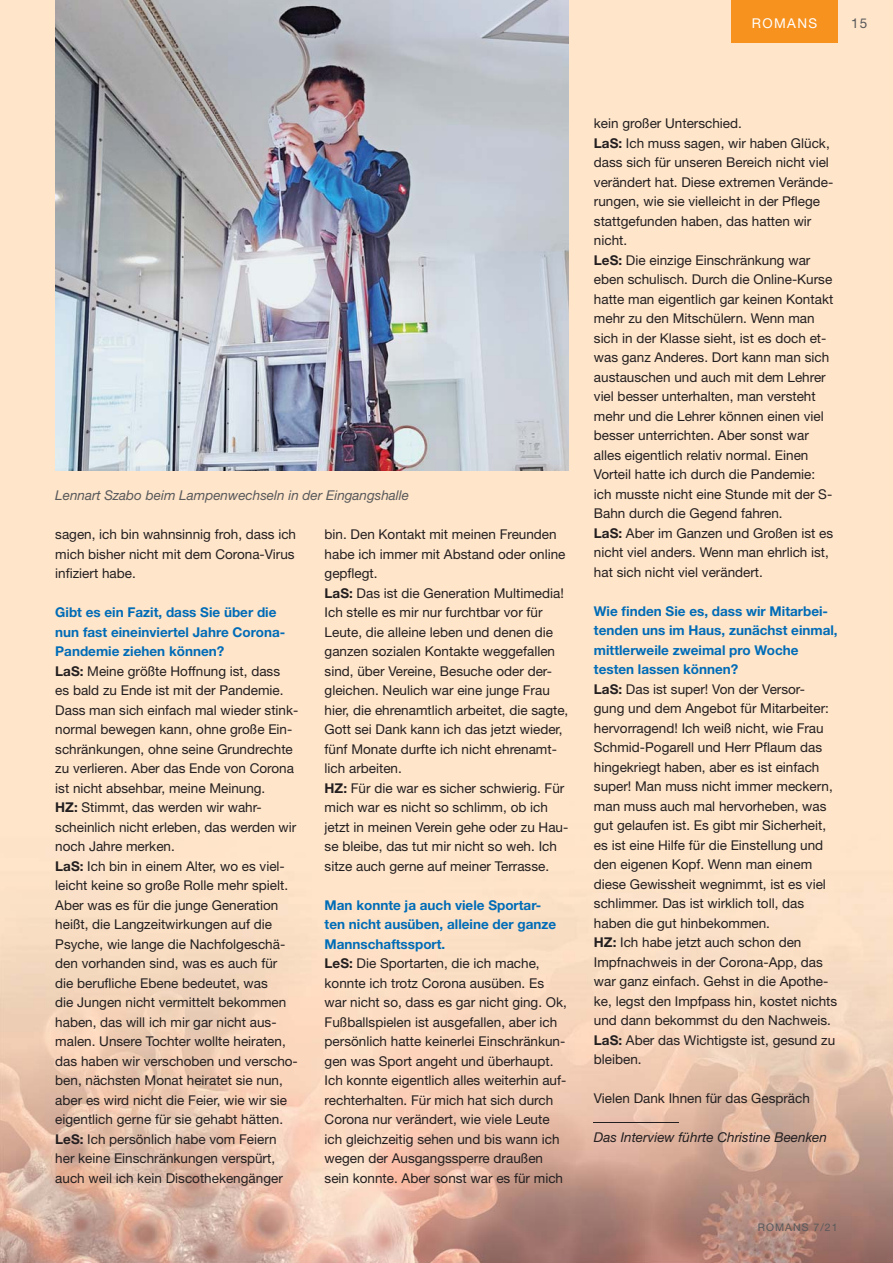
<style>
.page{position:relative;width:893px;height:1263px;background:#ffe5ca}
.page>*{position:absolute;margin:0;border:0;box-sizing:border-box;transform-origin:0 0}
.t1{font:13.5px/19.5px "Helvetica Neue";color:#231f20}
.t2{font:italic 13.5px "Helvetica Neue";color:#58595b}
.t3{font:italic 13.5px "Helvetica Neue";color:#231f20}
.t4{font:13.5px "Helvetica Neue";letter-spacing:.1em;color:#fff}
.t5{font:13.5px "Helvetica Neue";color:#58595b}
.t6{font:10.5px "Helvetica Neue";letter-spacing:.1em;color:#58595b}
.s1{font-weight:700;color:#006cb7}
.s2{font-weight:700}
</style>
<div class="page">
<div style="left:731px;top:0;width:107px;height:43px;background:#f7921e"></div>
<img style="left:0;top:937px;width:893px;height:326px">
<hr style="left:594px;top:1122px;width:85px;height:1px;background:#231f20">
<img style="left:55px;top:0;width:513px;height:470px">
<p class="t4" style="left:752px;top:18px;width:67px">ROMANS</p>
<p class="t5" style="left:851px;top:18px;width:18px">15</p>
<p class="t2" style="left:55px;top:491px;width:355px">Lennart Szabo beim Lampenwechseln in der Eingangshalle</p>
<p class="t1" style="left:55px;top:526px;width:242px;text-align:justify">sagen, ich bin wahnsinnig froh, dass ich mich bisher nicht mit dem Corona-Virus infiziert habe.</p>
<p class="t1" style="left:55px;top:604px;width:245px"><span class="s1">Gibt es ein Fazit, dass Sie über die nun fast eineinviertel Jahre Corona-Pandemie ziehen können?<br></span><span class="s2">LaS:</span> Meine größte Hoffnung ist, dass<br>es bald zu Ende ist mit der Pandemie.<br>Dass man sich einfach mal wieder stink&shy;normal bewegen kann, ohne große Ein&shy;schränkungen, ohne seine Grundrechte zu verlieren. Aber das Ende von Corona ist nicht absehbar, meine Meinung.<br><span class="s2">HZ:</span> Stimmt, das werden wir wahr&shy;scheinlich nicht erleben, das werden wir noch Jahre merken.<br><span class="s2">LaS:</span> Ich bin in einem Alter, wo es viel&shy;leicht keine so große Rolle mehr spielt.<br>Aber was es für die junge Generation heißt, die Langzeitwirkungen auf die Psyche, wie lange die Nachfolgeschä&shy;den vorhanden sind, was es auch für die berufliche Ebene bedeutet, was<br>die Jungen nicht vermittelt bekommen haben, das will ich mir gar nicht aus&shy;malen. Unsere Tochter wollte heiraten, das haben wir verschoben und verscho&shy;ben, nächsten Monat heiratet sie nun, aber es wird nicht die Feier, wie wir sie eigentlich gerne für sie gehabt hätten.<br><span class="s2">LeS:</span> Ich persönlich habe vom Feiern her keine Einschränkungen verspürt, auch weil ich kein Discothekengänger</p>
<p class="t1" style="left:325px;top:526px;width:245px">bin. Den Kontakt mit meinen Freunden habe ich immer mit Abstand oder online gepflegt.<br><span class="s2">LaS:</span> Das ist die Generation Multimedia!<br>Ich stelle es mir nur furchtbar vor für Leute, die alleine leben und denen die ganzen sozialen Kontakte weggefallen sind, über Vereine, Besuche oder der&shy;gleichen. Neulich war eine junge Frau hier, die ehrenamtlich arbeitet, die sagte, Gott sei Dank kann ich das jetzt wieder, fünf Monate durfte ich nicht ehrenamt&shy;lich arbeiten.<br><span class="s2">HZ:</span> Für die war es sicher schwierig. Für mich war es nicht so schlimm, ob ich jetzt in meinen Verein gehe oder zu Hau&shy;se bleibe, das tut mir nicht so weh. Ich sitze auch gerne auf meiner Terrasse.</p>
<p class="t1" style="left:325px;top:896px;width:244px"><span class="s1">Man konnte ja auch viele Sportar-<br>ten nicht ausüben, alleine der ganze Mannschaftssport.<br></span><span class="s2">LeS:</span> Die Sportarten, die ich mache, konnte ich trotz Corona ausüben. Es war nicht so, dass es gar nicht ging. Ok, Fußballspielen ist ausgefallen, aber ich persönlich hatte keinerlei Einschränkun&shy;gen was Sport angeht und überhaupt.<br>Ich konnte eigentlich alles weiterhin auf&shy;rechterhalten. Für mich hat sich durch Corona nur verändert, wie viele Leute ich gleichzeitig sehen und bis wann ich wegen der Ausgangssperre draußen sein konnte. Aber sonst war es für mich</p>
<p class="t1" style="left:594px;top:115px;width:241px">kein großer Unterschied.<br><span class="s2">LaS:</span> Ich muss sagen, wir haben Glück, dass sich für unseren Bereich nicht viel verändert hat. Diese extremen Verände&shy;rungen, wie sie vielleicht in der Pflege stattgefunden haben, das hatten wir nicht.<br><span class="s2">LeS:</span> Die einzige Einschränkung war eben schulisch. Durch die Online-Kurse hatte man eigentlich gar keinen Kontakt mehr zu den Mitschülern. Wenn man sich in der Klasse sieht, ist es doch et&shy;was ganz Anderes. Dort kann man sich austauschen und auch mit dem Lehrer viel besser unterhalten, man versteht mehr und die Lehrer können einen viel besser unterrichten. Aber sonst war alles eigentlich relativ normal. Einen Vorteil hatte ich durch die Pandemie: ich musste nicht eine Stunde mit der S-Bahn durch die Gegend fahren.<br><span class="s2">LaS:</span> Aber im Ganzen und Großen ist es nicht viel anders. Wenn man ehrlich ist, hat sich nicht viel verändert.</p>
<p class="t1" style="left:594px;top:602px;width:245px"><span class="s1">Wie finden Sie es, dass wir Mitarbei&shy;tenden uns im Haus, zunächst einmal, mittlerweile zweimal pro Woche testen lassen können?<br></span><span class="s2">LaS:</span> Das ist super! Von der Versor&shy;gung und dem Angebot für Mitarbeiter: hervorragend! Ich weiß nicht, wie Frau Schmid-Pogarell und Herr Pflaum das hingekriegt haben, aber es ist einfach super! Man muss nicht immer meckern, man muss auch mal hervorheben, was gut gelaufen ist. Es gibt mir Sicherheit, es ist eine Hilfe für die Einstellung und den eigenen Kopf. Wenn man einem diese Gewissheit wegnimmt, ist es viel schlimmer. Das ist wirklich toll, das haben die gut hinbekommen.<br><span class="s2">HZ:</span> Ich habe jetzt auch schon den Impfnachweis in der Corona-App, das war ganz einfach. Gehst in die Apothe&shy;ke, legst den Impfpass hin, kostet nichts und dann bekommst du den Nachweis.<br><span class="s2">LaS:</span> Aber das Wichtigste ist, gesund zu bleiben.</p>
<p class="t1" style="left:594px;top:1090px;width:218px">Vielen Dank Ihnen für das Gespräch</p>
<p class="t3" style="left:594px;top:1132px;width:234px">Das Interview führte Christine Beenken</p>
<p class="t6" style="left:758px;top:1223px;width:81px">ROMANS 7/21</p>
</div>
